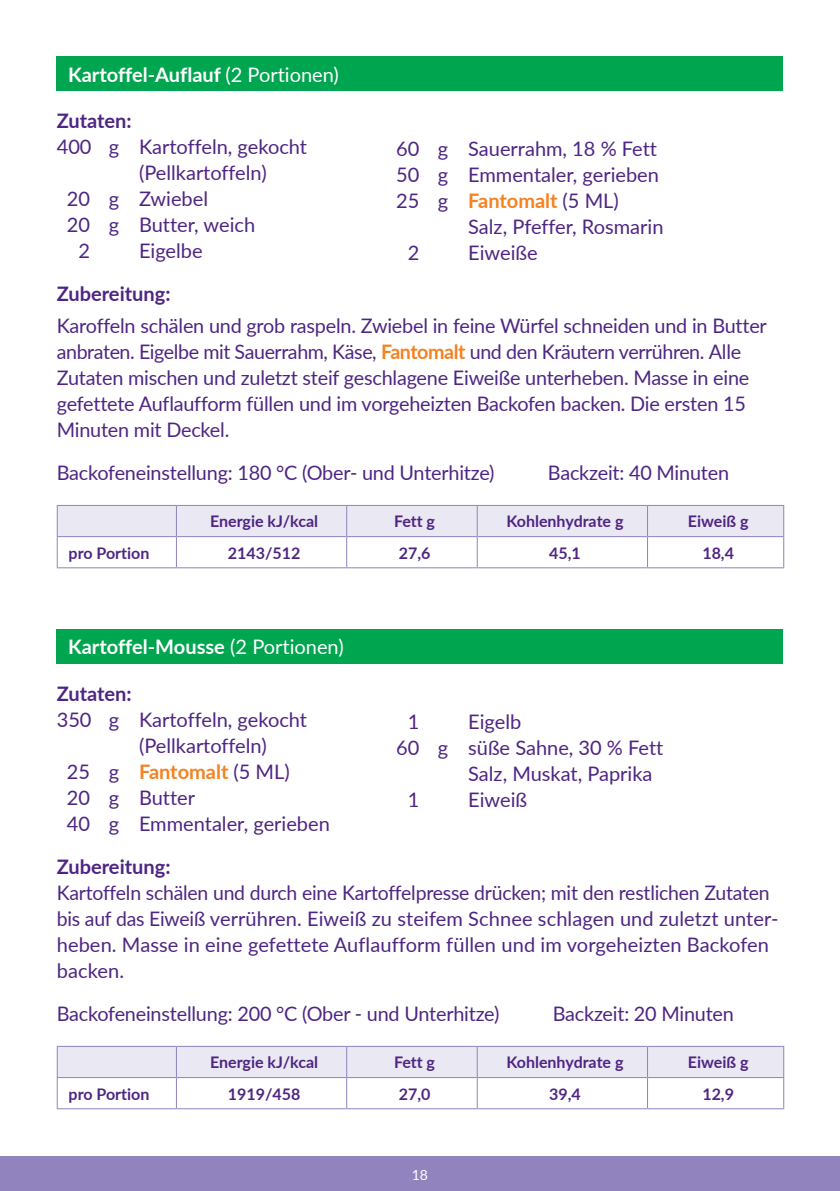
<style>
.page{position:relative;width:840px;height:1191px;background:#fff}
.page>*{position:absolute;margin:0;border:0;box-sizing:border-box;transform-origin:0 0}
.t1{font:20px/26px "Lato";letter-spacing:-.01em;color:#4e2582}
.t2{font:700 20px "Lato";color:#fff}
.t3{font:700 20px "Lato";color:#4e2582}
.t4{font:700 20px "Lato";color:#f58220}
.t5{font:700 16px "Lato";color:#4e2582}
.t6{font:14px "Lato";color:#fff}
.s1{font-weight:400}
.s2{font-weight:700;color:#f58220}
.s3{font-weight:400;color:#4e2582}
</style>
<div class="page">
<div style="left:0;top:1157px;width:839px;height:34px;background:#9183bd"></div>
<div style="left:57px;top:57px;width:725px;height:34px;background:#00a54f"></div>
<div style="left:58px;top:506px;width:724px;height:30px;background:#eae8f3"></div>
<hr style="left:57px;top:505px;width:119px;height:1px;background:#9183bd">
<hr style="left:57px;top:506px;width:1px;height:30px;background:#9183bd">
<hr style="left:176px;top:505px;width:170px;height:1px;background:#9183bd">
<hr style="left:176px;top:506px;width:1px;height:30px;background:#9183bd">
<hr style="left:346px;top:505px;width:131px;height:1px;background:#9183bd">
<hr style="left:346px;top:506px;width:1px;height:30px;background:#9183bd">
<hr style="left:477px;top:505px;width:170px;height:1px;background:#9183bd">
<hr style="left:476px;top:506px;width:1px;height:30px;background:#9183bd">
<hr style="left:647px;top:505px;width:136px;height:1px;background:#9183bd">
<hr style="left:646px;top:506px;width:1px;height:30px;background:#9183bd">
<hr style="left:782px;top:506px;width:1px;height:30px;background:#9183bd">
<hr style="left:57px;top:536px;width:119px;height:1px;background:#9183bd">
<hr style="left:57px;top:537px;width:1px;height:30px;background:#9183bd">
<hr style="left:176px;top:536px;width:170px;height:1px;background:#9183bd">
<hr style="left:176px;top:537px;width:1px;height:30px;background:#9183bd">
<hr style="left:346px;top:536px;width:131px;height:1px;background:#9183bd">
<hr style="left:346px;top:537px;width:1px;height:30px;background:#9183bd">
<hr style="left:477px;top:536px;width:170px;height:1px;background:#9183bd">
<hr style="left:476px;top:537px;width:1px;height:30px;background:#9183bd">
<hr style="left:647px;top:536px;width:136px;height:1px;background:#9183bd">
<hr style="left:646px;top:537px;width:1px;height:30px;background:#9183bd">
<hr style="left:782px;top:537px;width:1px;height:30px;background:#9183bd">
<hr style="left:57px;top:567px;width:119px;height:1px;background:#9183bd">
<hr style="left:176px;top:567px;width:170px;height:1px;background:#9183bd">
<hr style="left:477px;top:567px;width:170px;height:1px;background:#9183bd">
<hr style="left:647px;top:567px;width:136px;height:1px;background:#9183bd">
<hr style="left:346px;top:567px;width:131px;height:1px;background:#9183bd">
<div style="left:57px;top:629px;width:725px;height:34px;background:#00a54f"></div>
<div style="left:58px;top:1046px;width:724px;height:31px;background:#eae8f3"></div>
<hr style="left:57px;top:1045px;width:119px;height:1px;background:#9183bd">
<hr style="left:57px;top:1046px;width:1px;height:31px;background:#9183bd">
<hr style="left:176px;top:1045px;width:170px;height:1px;background:#9183bd">
<hr style="left:176px;top:1046px;width:1px;height:31px;background:#9183bd">
<hr style="left:346px;top:1045px;width:131px;height:1px;background:#9183bd">
<hr style="left:346px;top:1046px;width:1px;height:31px;background:#9183bd">
<hr style="left:477px;top:1045px;width:170px;height:1px;background:#9183bd">
<hr style="left:476px;top:1046px;width:1px;height:31px;background:#9183bd">
<hr style="left:647px;top:1045px;width:136px;height:1px;background:#9183bd">
<hr style="left:646px;top:1046px;width:1px;height:31px;background:#9183bd">
<hr style="left:782px;top:1046px;width:1px;height:31px;background:#9183bd">
<hr style="left:57px;top:1077px;width:119px;height:1px;background:#9183bd">
<hr style="left:57px;top:1078px;width:1px;height:30px;background:#9183bd">
<hr style="left:176px;top:1077px;width:170px;height:1px;background:#9183bd">
<hr style="left:176px;top:1078px;width:1px;height:30px;background:#9183bd">
<hr style="left:346px;top:1077px;width:131px;height:1px;background:#9183bd">
<hr style="left:346px;top:1078px;width:1px;height:30px;background:#9183bd">
<hr style="left:477px;top:1077px;width:170px;height:1px;background:#9183bd">
<hr style="left:476px;top:1078px;width:1px;height:30px;background:#9183bd">
<hr style="left:647px;top:1077px;width:136px;height:1px;background:#9183bd">
<hr style="left:646px;top:1078px;width:1px;height:30px;background:#9183bd">
<hr style="left:782px;top:1078px;width:1px;height:30px;background:#9183bd">
<hr style="left:57px;top:1108px;width:119px;height:1px;background:#9183bd">
<hr style="left:176px;top:1108px;width:170px;height:1px;background:#9183bd">
<hr style="left:477px;top:1108px;width:170px;height:1px;background:#9183bd">
<hr style="left:647px;top:1108px;width:136px;height:1px;background:#9183bd">
<hr style="left:346px;top:1108px;width:131px;height:1px;background:#9183bd">
<p class="t2" style="left:68px;top:60px;width:272px">Kartoffel-Auflauf <span class="s1">(2 Portionen)</span></p>
<p class="t3" style="left:57px;top:106px;width:76px">Zutaten:</p>
<p class="t1" style="left:57px;top:133px;width:252px">400 g Kartoffeln, gekocht</p>
<p class="t1" style="left:139px;top:159px;width:129px">(Pellkartoffeln)</p>
<p class="t1" style="left:67px;top:185px;width:143px">20 g Zwiebel</p>
<p class="t1" style="left:67px;top:211px;width:190px">20 g Butter, weich</p>
<p class="t1" style="left:79px;top:237px;width:13px">2</p>
<p class="t1" style="left:139px;top:237px;width:65px">Eigelbe</p>
<p class="t3" style="left:57px;top:279px;width:115px">Zubereitung:</p>
<p class="t1" style="left:57px;top:312px;width:711px">Karoffeln schälen und grob raspeln. Zwiebel in feine Würfel schneiden und in Butter anbraten. Eigelbe mit Sauerrahm, Käse, <span class="s2">Fantomalt</span> und den Kräutern verrühren. Alle Zutaten mischen und zuletzt steif geschlagene Eiweiße unterheben. Masse in eine gefettete Auflaufform füllen und im vorgeheizten Backofen backen. Die ersten 15<br>Minuten mit Deckel.</p>
<p class="t1" style="left:57px;top:459px;width:439px">Backofeneinstellung: 180 °C (Ober- und Unterhitze)</p>
<p class="t1" style="left:547px;top:459px;width:182px">Backzeit: 40 Minuten</p>
<p class="t5" style="left:210px;top:510px;width:110px">Energie kJ/kcal</p>
<p class="t5" style="left:394px;top:510px;width:43px">Fett g</p>
<p class="t5" style="left:506px;top:510px;width:118px">Kohlenhydrate g</p>
<p class="t5" style="left:687px;top:510px;width:62px">Eiweiß g</p>
<p class="t5" style="left:69px;top:541px;width:82px">pro Portion</p>
<p class="t5" style="left:228px;top:541px;width:74px">2143/512</p>
<p class="t5" style="left:398px;top:541px;width:33px">27,6</p>
<p class="t5" style="left:549px;top:541px;width:33px">45,1</p>
<p class="t5" style="left:702px;top:541px;width:33px">18,4</p>
<p class="t1" style="left:396px;top:135px;width:264px;text-align:justify">60 g Sauerrahm, 18 % Fett 50 g Emmentaler, gerieben 25 g <span class="s2">Fantomalt</span> (5 ML)</p>
<p class="t1" style="left:468px;top:213px;width:197px">Salz, Pfeffer, Rosmarin</p>
<p class="t1" style="left:407px;top:239px;width:13px">2</p>
<p class="t1" style="left:468px;top:239px;width:71px">Eiweiße</p>
<p class="t2" style="left:68px;top:632px;width:277px">Kartoffel-Mousse <span class="s1">(2 Portionen)</span></p>
<p class="t3" style="left:57px;top:678px;width:76px">Zutaten:</p>
<p class="t1" style="left:57px;top:705px;width:252px">350 g Kartoffeln, gekocht</p>
<p class="t1" style="left:139px;top:731px;width:129px">(Pellkartoffeln)</p>
<p class="t4" style="left:67px;top:756px;width:224px"><span class="s3">25 g</span> Fantomalt <span class="s3">(5 ML)</span></p>
<p class="t1" style="left:67px;top:783px;width:129px">20 g Butter</p>
<p class="t1" style="left:67px;top:809px;width:264px">40 g Emmentaler, gerieben</p>
<p class="t3" style="left:57px;top:851px;width:115px">Zubereitung:</p>
<p class="t1" style="left:57px;top:878px;width:723px">Kartoffeln schälen und durch eine Kartoffelpresse drücken; mit den restlichen Zutaten bis auf das Eiweiß verrühren. Eiweiß zu steifem Schnee schlagen und zuletzt unter&shy;heben. Masse in eine gefettete Auflaufform füllen und im vorgeheizten Backofen backen.</p>
<p class="t1" style="left:57px;top:999px;width:444px">Backofeneinstellung: 200 °C (Ober - und Unterhitze)</p>
<p class="t1" style="left:552px;top:999px;width:182px">Backzeit: 20 Minuten</p>
<p class="t5" style="left:210px;top:1050px;width:110px">Energie kJ/kcal</p>
<p class="t5" style="left:394px;top:1050px;width:43px">Fett g</p>
<p class="t5" style="left:506px;top:1050px;width:118px">Kohlenhydrate g</p>
<p class="t5" style="left:687px;top:1050px;width:62px">Eiweiß g</p>
<p class="t5" style="left:69px;top:1082px;width:82px">pro Portion</p>
<p class="t5" style="left:228px;top:1082px;width:74px">1919/458</p>
<p class="t5" style="left:398px;top:1082px;width:33px">27,0</p>
<p class="t5" style="left:549px;top:1082px;width:33px">39,4</p>
<p class="t5" style="left:702px;top:1082px;width:33px">12,9</p>
<p class="t1" style="left:407px;top:707px;width:13px">1</p>
<p class="t1" style="left:468px;top:707px;width:55px">Eigelb</p>
<p class="t1" style="left:396px;top:733px;width:268px">60 g süße Sahne, 30 % Fett</p>
<p class="t1" style="left:468px;top:759px;width:186px">Salz, Muskat, Paprika</p>
<p class="t1" style="left:407px;top:785px;width:13px">1</p>
<p class="t1" style="left:468px;top:785px;width:60px">Eiweiß</p>
<p class="t6" style="left:411px;top:1164px;width:18px">18</p>
</div>
